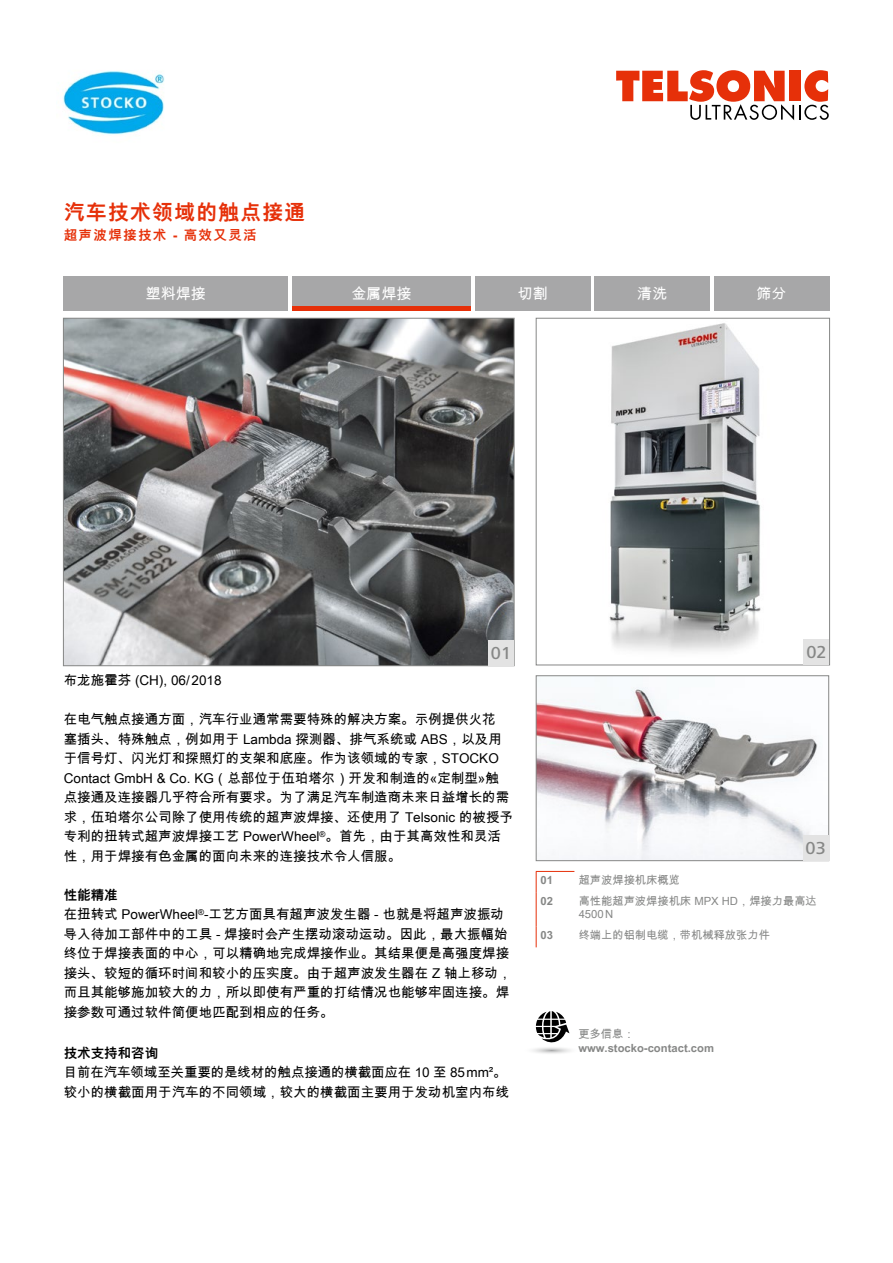
<style>
.page{position:relative;width:893px;height:1263px;background:#fff}
.page>*{position:absolute;margin:0;border:0;box-sizing:border-box;transform-origin:0 0}
.t1{font:700 21px "Arial Unicode MS";letter-spacing:.05em;color:#e63009}
.t2{font:500 18px "Frutiger Next LTW1 G";color:#868786}
.t3{font:15px "Arial Unicode MS";color:#fff}
.t4{font:13.5px/19.5px "Arial Unicode MS";color:#000}
.t5{font:700 13.5px "Arial Unicode MS";letter-spacing:.1em;color:#e63009}
.t6{font:700 13.5px "Arial Unicode MS";color:#000}
.t7{font:11.25px/13.5px "Arial Unicode MS";color:#868786}
.t8{font:700 11.25px "Arial Unicode MS";color:#868786}
.s1{font-weight:700}
</style>
<div class="page">
<svg style="left:616px;top:70px;width:213px;height:50px"></svg>
<svg style="left:63px;top:317px;width:452px;height:349px;background:#737171"></svg>
<div style="left:488px;top:640px;width:26px;height:25px;background:#e3e3e3"></div>
<svg style="left:535px;top:675px;width:294px;height:186px"></svg>
<svg style="left:535px;top:317px;width:295px;height:349px"></svg>
<div style="left:804px;top:639px;width:25px;height:26px;background:#e3e3e3"></div>
<div style="left:803px;top:835px;width:25px;height:25px;background:#e3e3e3"></div>
<img style="left:63px;top:71px;width:102px;height:64px">
<svg style="left:532px;top:1011px;width:39px;height:43px"></svg>
<div style="left:64px;top:276px;width:224px;height:34px;background:#a7a7a8"></div>
<div style="left:292px;top:276px;width:179px;height:34px;background:#a7a7a8"></div>
<div style="left:475px;top:276px;width:115px;height:34px;background:#a7a7a8"></div>
<div style="left:595px;top:276px;width:115px;height:34px;background:#a7a7a8"></div>
<div style="left:714px;top:276px;width:115px;height:34px;background:#a7a7a8"></div>
<hr style="left:292px;top:306px;width:179px;height:4px;background:#e63009">
<hr style="left:536px;top:871px;width:38px;height:1px;background:#e63009">
<svg style="left:536px;top:872px;width:1px;height:20px"></svg>
<hr style="left:536px;top:892px;width:1px;height:34px;background:#e63009">
<svg style="left:536px;top:926px;width:1px;height:21px"></svg>
<h1 class="t1" style="left:64px;top:198px;width:243px">汽车技术领域的触点接通</h1>
<p class="t5" style="left:64px;top:225px;width:194px">超声波焊接技术 - 高效又灵活</p>
<p class="t3" style="left:146px;top:283px;width:61px">塑料焊接</p>
<p class="t3" style="left:352px;top:283px;width:61px">金属焊接</p>
<p class="t3" style="left:518px;top:283px;width:31px">切割</p>
<p class="t3" style="left:637px;top:283px;width:31px">清洗</p>
<p class="t3" style="left:757px;top:283px;width:32px">筛分</p>
<h2 class="t2" style="left:491px;top:643px;width:22px">01</h2>
<h2 class="t2" style="left:806px;top:642px;width:22px">02</h2>
<p class="t4" style="left:64px;top:670px;width:159px">布龙施霍芬 (CH), 06/2018</p>
<p class="t4" style="left:64px;top:709px;width:451px">在电气触点接通方面，汽车行业通常需要特殊的解决方案。示例提供火花<br>塞插头、特殊触点，例如用于 Lambda 探测器、排气系统或 ABS，以及用于信号灯、闪光灯和探照灯的支架和底座。作为该领域的专家，STOCKO Contact GmbH &amp; Co. KG（总部位于伍珀塔尔）开发和制造的«定制型»触点接通及连接器几乎符合所有要求。为了满足汽车制造商未来日益增长的需求，伍珀塔尔公司除了使用传统的超声波焊接、还使用了 Telsonic 的被授予专利的扭转式超声波焊接工艺 PowerWheel<sup>®</sup>。首先，由于其高效性和灵活性，用于焊接有色金属的面向未来的连接技术令人信服。</p>
<p class="t4" style="left:64px;top:885px;width:449px"><span class="s1">性能精准<br></span>在扭转式 PowerWheel<sup>®</sup>-工艺方面具有超声波发生器 - 也就是将超声波振动导入待加工部件中的工具 - 焊接时会产生摆动滚动运动。因此，最大振幅始终位于焊接表面的中心，可以精确地完成焊接作业。其结果便是高强度焊接接头、较短的循环时间和较小的压实度。由于超声波发生器在 Z 轴上移动，而且其能够施加较大的力，所以即使有严重的打结情况也能够牢固连接。焊接参数可通过软件简便地匹配到相应的任务。</p>
<p class="t6" style="left:64px;top:1043px;width:96px">技术支持和咨询</p>
<p class="t4" style="left:64px;top:1062px;width:447px">目前在汽车领域至关重要的是线材的触点接通的横截面应在 10 至 85mm²。较小的横截面用于汽车的不同领域，较大的横截面主要用于发动机室内布线</p>
<h2 class="t2" style="left:806px;top:838px;width:22px">03</h2>
<p class="t8" style="left:540px;top:871px;width:14px">01</p>
<p class="t7" style="left:579px;top:873px;width:103px">超声波焊接机床概览</p>
<p class="t8" style="left:540px;top:892px;width:14px">02</p>
<p class="t7" style="left:579px;top:893px;width:240px">高性能超声波焊接机床 MPX HD，焊接力最高达<br>4500N</p>
<p class="t8" style="left:540px;top:927px;width:14px">03</p>
<p class="t7" style="left:579px;top:928px;width:193px">终端上的铝制电缆，带机械释放张力件</p>
<p class="t7" style="left:578px;top:1027px;width:58px">更多信息：</p>
<p class="t8" style="left:578px;top:1039px;width:137px">www.stocko-contact.com</p>
</div>
